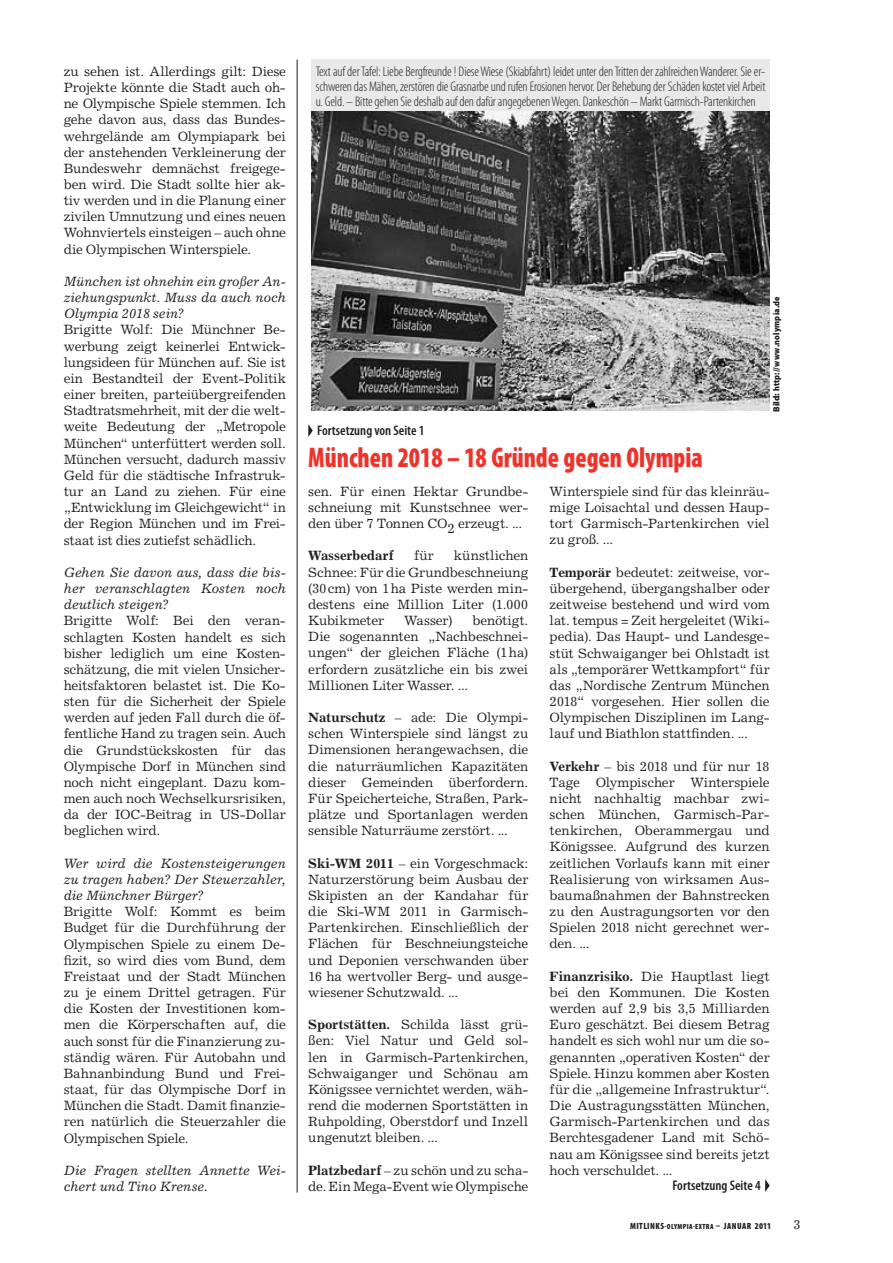
<style>
.page{position:relative;width:893px;height:1263px;background:#fff}
.page>*{position:absolute;margin:0;border:0;box-sizing:border-box;transform-origin:0 0}
.t1{font:900 condensed 28.5px "Myriad Pro";color:#ed342c;scale:.89 1}
.t2{font:300 condensed 13.95px/15px "Myriad Pro";letter-spacing:-.01em;color:#231f20;text-align:justify}
.t3{font:600 condensed 13.95px "Myriad Pro";color:#231f20}
.t4{font:13.5px/16.2px "Excelsior LT Std";letter-spacing:-.01em;color:#231f20;text-align:justify}
.t5{font:italic 13.5px/16.2px "Excelsior LT Std";letter-spacing:-.01em;color:#231f20;text-align:justify}
.t6{font:700 13.5px "Excelsior LT Std";letter-spacing:-.01em;color:#231f20}
.t7{font:13.2px "Excelsior LT Std";color:#231f20}
.t8{font:900 condensed 9px "Myriad Pro";letter-spacing:.045em;color:#231f20}
.t9{font:900 9px "Myriad Pro";letter-spacing:.03em;color:#231f20}
.s1{font-weight:700}
.s2{font-size:7.5px}
</style>
<div class="page">
<svg style="left:308px;top:424px;width:5px;height:13px"></svg>
<img style="left:311px;top:111px;width:459px;height:299px">
<div style="left:311px;top:60px;width:459px;height:51px;background:#e9e9ea"></div>
<hr style="left:297px;top:60px;width:1px;height:1132px;background:#231f20">
<svg style="left:765px;top:1179px;width:5px;height:13px"></svg>
<p class="t4" style="left:64px;top:63px;width:224px">zu sehen ist. Allerdings gilt: Diese Projekte könnte die Stadt auch oh&shy;ne Olympische Spiele stemmen. Ich gehe davon aus, dass das Bundes&shy;wehrgelände am Olympiapark bei der anstehenden Verkleinerung der Bundeswehr demnächst freigege&shy;ben wird. Die Stadt sollte hier ak&shy;tiv werden und in die Planung einer zivilen Umnutzung und eines neuen Wohnviertels einsteigen – auch ohne die Olympischen Winterspiele.</p>
<p class="t5" style="left:64px;top:273px;width:224px">München ist ohnehin ein großer An&shy;ziehungspunkt. Muss da auch noch Olympia 2018 sein?</p>
<p class="t4" style="left:64px;top:322px;width:224px">Brigitte Wolf: Die Münchner Be&shy;werbung zeigt keinerlei Entwick&shy;lungsideen für München auf. Sie ist ein Bestandteil der Event-Politik einer breiten, parteiübergreifenden Stadtratsmehrheit, mit der die welt&shy;weite Bedeutung der „Metropole München“ unterfüttert werden soll.<br>München versucht, dadurch massiv Geld für die städtische Infrastruk&shy;tur an Land zu ziehen. Für eine „Entwicklung im Gleichgewicht“ in der Region München und im Frei&shy;staat ist dies zutiefst schädlich.</p>
<p class="t5" style="left:64px;top:564px;width:224px">Gehen Sie davon aus, dass die bis&shy;her veranschlagten Kosten noch deutlich steigen?</p>
<p class="t4" style="left:64px;top:613px;width:224px">Brigitte Wolf: Bei den veran&shy;schlagten Kosten handelt es sich bisher lediglich um eine Kosten&shy;schätzung, die mit vielen Unsicher&shy;heitsfaktoren belastet ist. Die Ko&shy;sten für die Sicherheit der Spiele werden auf jeden Fall durch die öf&shy;fentliche Hand zu tragen sein. Auch die Grundstückskosten für das Olympische Dorf in München sind noch nicht eingeplant. Dazu kom&shy;men auch noch Wechselkursrisiken, da der IOC-Beitrag in US-Dollar beglichen wird.</p>
<p class="t5" style="left:64px;top:855px;width:224px">Wer wird die Kostensteigerungen zu tragen haben? Der Steuerzahler, die Münchner Bürger?</p>
<p class="t4" style="left:64px;top:904px;width:224px">Brigitte Wolf: Kommt es beim Budget für die Durchführung der Olympischen Spiele zu einem De&shy;fizit, so wird dies vom Bund, dem Freistaat und der Stadt München zu je einem Drittel getragen. Für die Kosten der Investitionen kom&shy;men die Körperschaften auf, die auch sonst für die Finanzierung zu&shy;ständig wären. Für Autobahn und Bahnanbindung Bund und Frei&shy;staat, für das Olympische Dorf in München die Stadt. Damit finanzie&shy;ren natürlich die Steuerzahler die Olympischen Spiele.</p>
<p class="t5" style="left:64px;top:1162px;width:224px">Die Fragen stellten Annette Wei&shy;chert und Tino Krense.</p>
<p class="t2" style="left:316px;top:63px;width:451px">Text auf der Tafel: Liebe Bergfreunde ! Diese Wiese (Skiabfahrt) leidet unter den Tritten der zahlreichen Wanderer. Sie er&shy;schweren das Mähen, zerstören die Grasnarbe und rufen Erosionen hervor. Der Behebung der Schäden kostet viel Arbeit u. Geld. – Bitte gehen Sie deshalb auf den dafür angegebenen Wegen. Dankeschön – Markt Garmisch-Partenkirchen</p>
<p class="t3" style="left:317px;top:422px;width:109px">Fortsetzung von Seite 1</p>
<h1 class="t1" style="left:308px;top:439px;width:445px">MÜNCHEN 2018 – 18 GRÜNDE GEGEN OLYMPIA</h1>
<p class="t9" style="left:770px;top:412px;width:117px;rotate:-90deg">Bild: http://www.nolympia.de</p>
<p class="t4" style="left:308px;top:483px;width:222px">sen. Für einen Hektar Grundbe&shy;schneiung mit Kunstschnee wer&shy;den über 7 Tonnen CO2 erzeugt. ...</p>
<p class="t6" style="left:308px;top:548px;width:87px">Wasserbedarf</p>
<p class="t4" style="left:414px;top:548px;width:21px">für</p>
<p class="t4" style="left:308px;top:548px;width:222px;text-indent:146px">künstlichen Schnee: Für die Grundbeschneiung (30cm) von 1ha Piste werden min&shy;destens eine Million Liter (1.000<br>Kubikmeter</p>
<p class="t4" style="left:404px;top:612px;width:50px">Wasser)</p>
<p class="t4" style="left:308px;top:612px;width:222px;text-indent:164px">benötigt.<br>Die sogenannten „Nachbeschnei&shy;ungen“ der gleichen Fläche (1ha) erfordern zusätzliche ein bis zwei Millionen Liter Wasser. ...</p>
<p class="t4" style="left:308px;top:709px;width:222px"><span class="s1">Naturschutz</span> – ade: Die Olympi&shy;schen Winterspiele sind längst zu Dimensionen herangewachsen, die die naturräumlichen Kapazitäten dieser Gemeinden überfordern.<br>Für Speicherteiche, Straßen, Park&shy;plätze und Sportanlagen werden sensible Naturräume zerstört. ...</p>
<p class="t4" style="left:308px;top:855px;width:222px"><span class="s1">Ski-WM 2011</span> – ein Vorgeschmack:<br>Naturzerstörung beim Ausbau der Skipisten an der Kandahar für die Ski-WM 2011 in Garmisch-Partenkirchen. Einschließlich der Flächen für Beschneiungsteiche und Deponien verschwanden über 16 ha wertvoller Berg- und ausge&shy;wiesener Schutzwald. ...</p>
<p class="t4" style="left:308px;top:1016px;width:222px"><span class="s1">Sportstätten.</span> Schilda lässt grü&shy;ßen: Viel Natur und Geld sol&shy;len in Garmisch-Partenkirchen, Schwaiganger und Schönau am Königssee vernichtet werden, wäh&shy;rend die modernen Sportstätten in Ruhpolding, Oberstdorf und Inzell ungenutzt bleiben. ...</p>
<p class="t4" style="left:308px;top:1162px;width:222px"><span class="s1">Platzbedarf</span> – zu schön und zu scha&shy;de. Ein Mega-Event wie Olympische</p>
<p class="t4" style="left:550px;top:483px;width:222px">Winterspiele sind für das kleinräu&shy;mige Loisachtal und dessen Haup&shy;tort Garmisch-Partenkirchen viel zu groß. ...</p>
<p class="t4" style="left:550px;top:564px;width:222px"><span class="s1">Temporär</span> bedeutet: zeitweise, vor&shy;übergehend, übergangshalber oder zeitweise bestehend und wird vom lat. tempus = Zeit hergeleitet (Wiki&shy;pedia). Das Haupt- und Landesge&shy;stüt Schwaiganger bei Ohlstadt ist als „temporärer Wettkampfort“ für das „Nordische Zentrum München 2018“ vorgesehen. Hier sollen die Olympischen Disziplinen im Lang&shy;lauf und Biathlon stattfinden. ...</p>
<p class="t4" style="left:550px;top:758px;width:222px"><span class="s1">Verkehr</span> – bis 2018 und für nur 18<br>Tage Olympischer Winterspiele nicht nachhaltig machbar zwi&shy;schen München, Garmisch-Par&shy;tenkirchen, Oberammergau und Königssee. Aufgrund des kurzen zeitlichen Vorlaufs kann mit einer Realisierung von wirksamen Aus&shy;baumaßnahmen der Bahnstrecken zu den Austragungsorten vor den Spielen 2018 nicht gerechnet wer&shy;den. ...</p>
<p class="t4" style="left:550px;top:968px;width:222px"><span class="s1">Finanzrisiko.</span> Die Hauptlast liegt bei den Kommunen. Die Kosten werden auf 2,9 bis 3,5 Milliarden Euro geschätzt. Bei diesem Betrag handelt es sich wohl nur um die so&shy;genannten „operativen Kosten“ der Spiele. Hinzu kommen aber Kosten für die „allgemeine Infrastruktur“.<br>Die Austragungsstätten München, Garmisch-Partenkirchen und das Berchtesgadener Land mit Schö&shy;nau am Königssee sind bereits jetzt hoch verschuldet. ...</p>
<p class="t3" style="left:672px;top:1177px;width:90px">Fortsetzung Seite 4</p>
<p class="t8" style="left:630px;top:1220px;width:142px">MITLINKS<span class="s2">-OLYMPIA-EXTRA</span> – JANUAR 2011</p>
<p class="t7" style="left:793px;top:1216px;width:9px">3</p>
</div>
